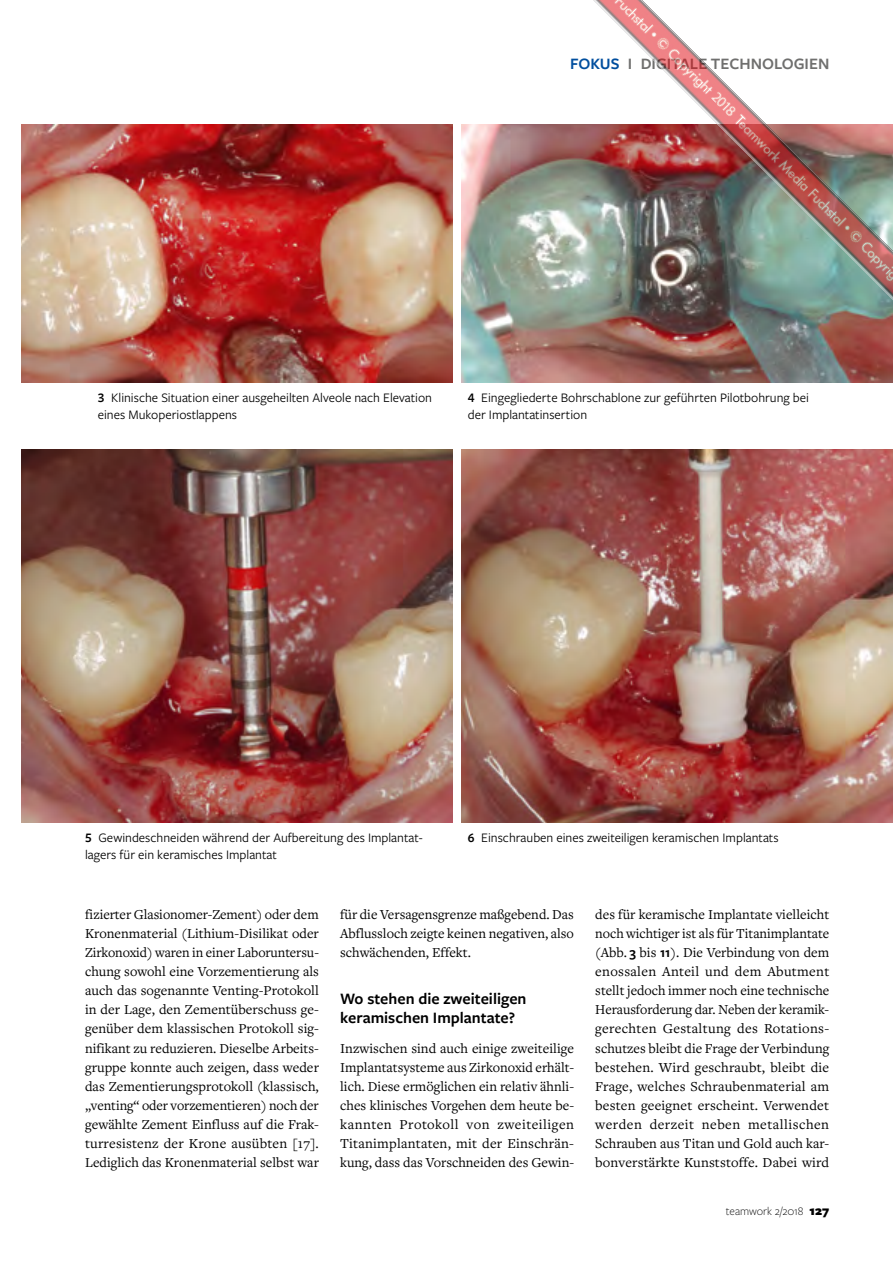
<style>
.page{position:relative;width:893px;height:1263px;background:#fff}
.page>*{position:absolute;margin:0;border:0;box-sizing:border-box;transform-origin:0 0}
.t1{font:600 16.5px/19.5px "Freight Sans Pro";color:#000}
.t2{font:600 16.5px "Freight Sans Pro";color:#6f6f6e}
.t3{font:14.25px/19.2px "Freight Text Pro";color:#000;text-align:justify}
.t4{font:13.5px/17.2px "Freight Sans Pro";color:#000}
.t5{font:300 12px "Freight Sans Pro";color:#000}
.s1{color:#004e9e}
.s2{font-weight:600}
.s3{font-family:"Freight Sans Pro";font-weight:600}
.s4{font-weight:900;font-size:13.5px}
</style>
<div class="page">
<img style="left:21px;top:124px;width:431px;height:259px">
<img style="left:462px;top:124px;width:431px;height:259px">
<img style="left:21px;top:450px;width:431px;height:373px">
<img style="left:462px;top:450px;width:431px;height:373px">
<img style="left:535px;top:0;width:358px;height:358px">
<p class="t2" style="left:570px;top:52px;width:261px"><span class="s1">FOKUS</span> I DIGITALE TECHNOLOGIEN</p>
<p class="t4" style="left:98px;top:388px;width:336px"><span class="s2">3</span> Klinische Situation einer ausgeheilten Alveole nach Elevation eines Mukoperiostlappens</p>
<p class="t4" style="left:468px;top:388px;width:343px"><span class="s2">4</span> Eingegliederte Bohrschablone zur geführten Pilotbohrung bei der Implantatinsertion</p>
<p class="t4" style="left:85px;top:828px;width:339px"><span class="s2">5</span> Gewindeschneiden während der Aufbereitung des Implantat&shy;lagers für ein keramisches Implantat</p>
<p class="t4" style="left:468px;top:828px;width:312px"><span class="s2">6</span> Einschrauben eines zweiteiligen keramischen Implantats</p>
<p class="t3" style="left:85px;top:904px;width:235px">fizierter Glasionomer-Zement) oder dem Kronenmaterial (Lithium-Disilikat oder Zirkonoxid) waren in einer Laboruntersu&shy;chung sowohl eine Vorzementierung als auch das sogenannte Venting-Protokoll in der Lage, den Zementüberschuss ge&shy;genüber dem klassischen Protokoll sig&shy;nifikant zu reduzieren. Dieselbe Arbeits&shy;gruppe konnte auch zeigen, dass weder das Zementierungsprotokoll (klassisch, „venting“ oder vorzementieren) noch der gewählte Zement Einfluss auf die Frak&shy;turresistenz der Krone ausübten [17].<br>Lediglich das Kronenmaterial selbst war</p>
<p class="t3" style="left:340px;top:904px;width:235px">für die Versagensgrenze maßgebend. Das Abflussloch zeigte keinen negativen, also schwächenden, Effekt.</p>
<p class="t1" style="left:340px;top:988px;width:188px">Wo stehen die zweiteiligen keramischen Implantate?</p>
<p class="t3" style="left:340px;top:1038px;width:235px">Inzwischen sind auch einige zweiteilige Implantatsysteme aus Zirkonoxid erhält&shy;lich. Diese ermöglichen ein relativ ähnli&shy;ches klinisches Vorgehen dem heute be&shy;kannten Protokoll von zweiteiligen Titanimplantaten, mit der Einschrän&shy;kung, dass das Vorschneiden des Gewin-</p>
<p class="t3" style="left:595px;top:904px;width:236px">des für keramische Implantate vielleicht noch wichtiger ist als für Titanimplantate (Abb. <span class="s3">3</span> bis <span class="s3">11</span>). Die Verbindung von dem enossalen Anteil und dem Abutment stellt jedoch immer noch eine technische Herausforderung dar. Neben der keramik&shy;gerechten Gestaltung des Rotations&shy;schutzes bleibt die Frage der Verbindung bestehen. Wird geschraubt, bleibt die Frage, welches Schraubenmaterial am besten geeignet erscheint. Verwendet werden derzeit neben metallischen Schrauben aus Titan und Gold auch kar&shy;bonverstärkte Kunststoffe. Dabei wird</p>
<p class="t5" style="left:726px;top:1203px;width:105px">teamwork 2/2018 <span class="s4">127</span></p>
</div>
